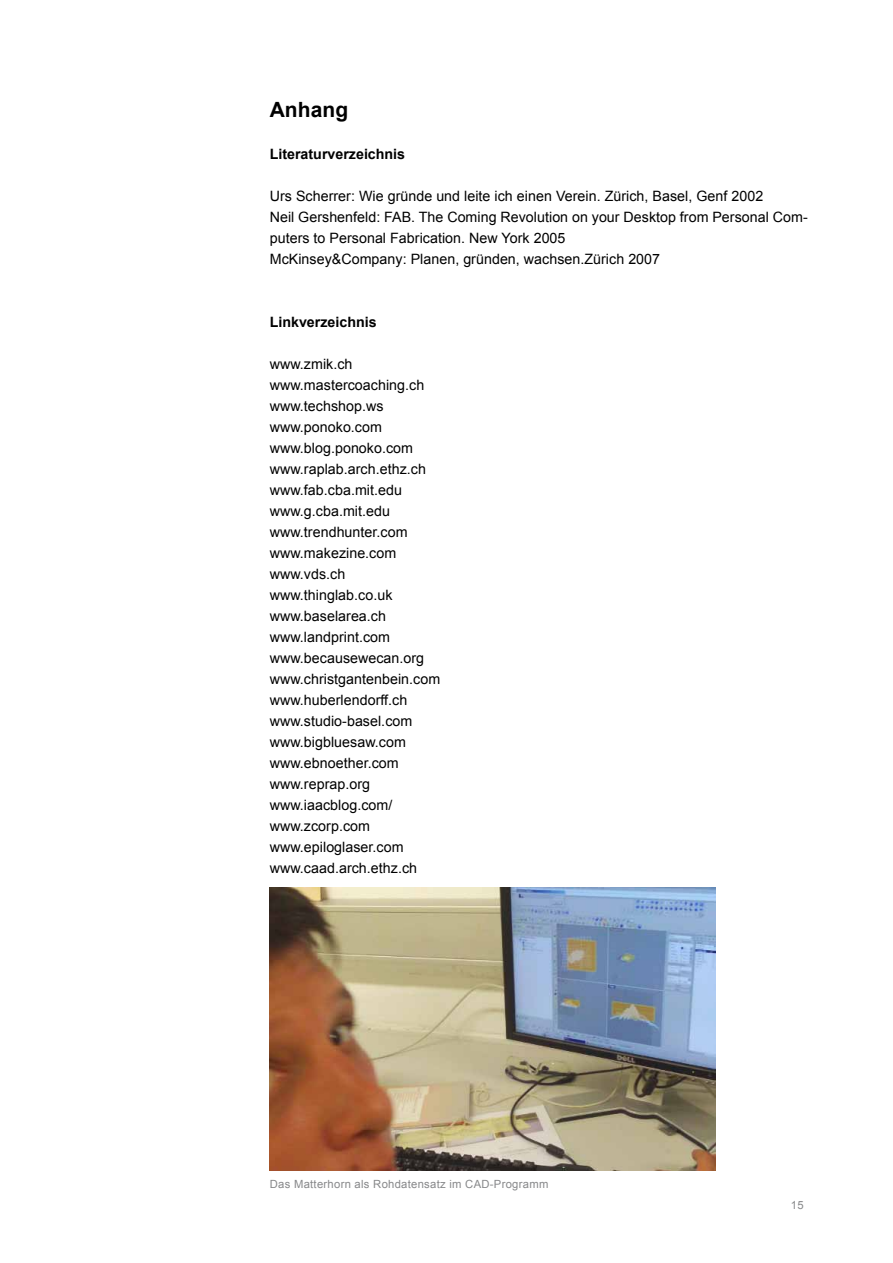
<style>
.page{position:relative;width:893px;height:1263px;background:#fff}
.page>*{position:absolute;margin:0;border:0;box-sizing:border-box;transform-origin:0 0}
.t1{font:700 21px "Arial";letter-spacing:.005em;color:#000}
.t2{font:14.25px/21px "Arial";letter-spacing:.005em;color:#000}
.t3{font:700 14.25px "Arial";color:#000}
.t4{font:11.25px "Arial";letter-spacing:.025em;color:#87888a}
</style>
<div class="page">
<img style="left:270px;top:887px;width:446px;height:284px">
<h1 class="t1" style="left:270px;top:96px;width:80px">Anhang</h1>
<p class="t3" style="left:270px;top:144px;width:137px">Literaturverzeichnis</p>
<p class="t2" style="left:270px;top:186px;width:539px">Urs Scherrer: Wie gründe und leite ich einen Verein. Zürich, Basel, Genf 2002<br>Neil Gershenfeld: FAB. The Coming Revolution on your Desktop from Personal Com&shy;puters to Personal Fabrication. New York 2005<br>McKinsey&amp;Company: Planen, gründen, wachsen.Zürich 2007</p>
<p class="t3" style="left:270px;top:312px;width:108px">Linkverzeichnis</p>
<p class="t2" style="left:270px;top:354px;width:172px">www.zmik.ch www.mastercoaching.ch www.techshop.ws www.ponoko.com www.blog.ponoko.com www.raplab.arch.ethz.ch www.fab.cba.mit.edu www.g.cba.mit.edu www.trendhunter.com www.makezine.com www.vds.ch www.thinglab.co.uk www.baselarea.ch www.landprint.com www.becausewecan.org www.christgantenbein.com www.huberlendorff.ch www.studio-basel.com www.bigbluesaw.com www.ebnoether.com www.reprap.org www.iaacblog.com/ www.zcorp.com www.epiloglaser.com www.caad.arch.ethz.ch</p>
<p class="t4" style="left:270px;top:1177px;width:280px">Das Matterhorn als Rohdatensatz im CAD-Programm</p>
<p class="t4" style="left:791px;top:1198px;width:14px">15</p>
</div>
